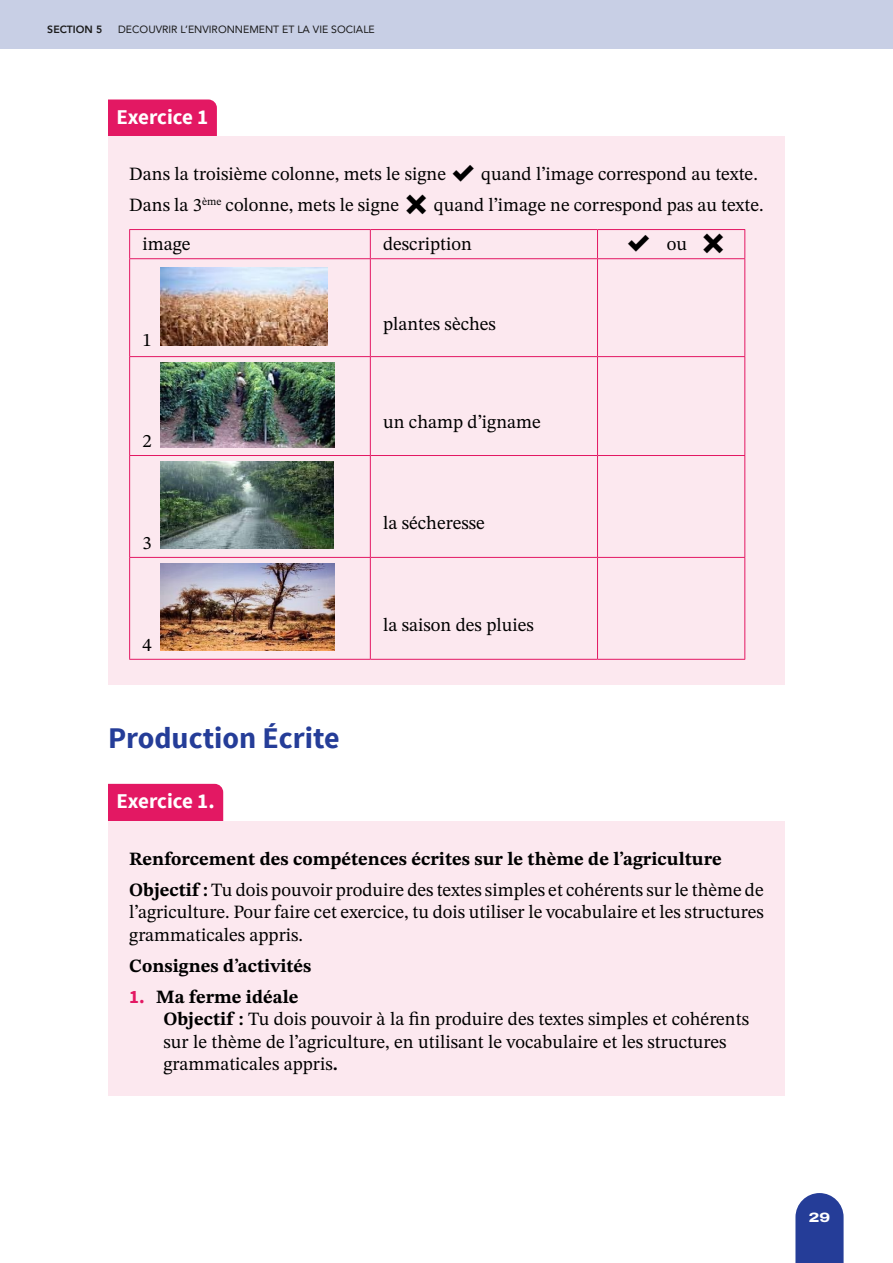
<style>
.page{position:relative;width:893px;height:1263px;background:#fff}
.page>*{position:absolute;margin:0;border:0;box-sizing:border-box;transform-origin:0 0}
.Heading_2{font:700 30px "Source Sans Pro";color:#253d98}
.Activity{font:700 21px "Source Sans Pro";color:#fff}
.Activity_Body{font:18.75px/22.5px "STIX Two Text";color:#000;text-align:justify}
.Activity_questions_copy{font:18.75px/22.5px "STIX Two Text";color:#000}
.Table_text_content{font:18.75px "STIX Two Text";color:#000}
.Activity_Body-2{font:700 18.75px "STIX Two Text";color:#000}
.Activity_Questions_2{font:700 18.75px "STIX Two Text";color:#000}
.t1{font:800 13.5px "Archivo Expanded";color:#fff}
.t2{font:10.5px "Avenir";color:#1a1a1a}
.t3{font:800 10.5px "Avenir";color:#1a1a1a}
.s1{font-weight:700}
.s2{font-family:"Source Sans Pro";color:#e31863}
</style>
<div class="page">
<div style="left:0;top:0;width:893px;height:49px;background:#c8cfe5"></div>
<svg style="left:795px;top:1193px;width:49px;height:70px;background:#394ea1"></svg>
<div style="left:108px;top:99px;width:109px;height:38px;background:#e31863"></div>
<div style="left:108px;top:137px;width:677px;height:69px;background:#fce8ef"></div>
<div style="left:108px;top:199px;width:677px;height:486px;background:#fce8ef"></div>
<div style="left:108px;top:784px;width:115px;height:37px;background:#e31863"></div>
<div style="left:108px;top:821px;width:677px;height:69px;background:#fce8ef"></div>
<div style="left:108px;top:852px;width:677px;height:114px;background:#fce8ef"></div>
<div style="left:108px;top:928px;width:677px;height:69px;background:#fce8ef"></div>
<div style="left:108px;top:994px;width:677px;height:102px;background:#fce8ef"></div>
<hr style="left:129px;top:229px;width:241px;height:1px;background:#e31863">
<svg style="left:129px;top:230px;width:1px;height:28px"></svg>
<hr style="left:370px;top:229px;width:227px;height:1px;background:#e31863">
<svg style="left:370px;top:230px;width:1px;height:28px"></svg>
<hr style="left:597px;top:229px;width:148px;height:1px;background:#e31863">
<svg style="left:597px;top:230px;width:1px;height:28px"></svg>
<svg style="left:744px;top:230px;width:1px;height:28px"></svg>
<hr style="left:129px;top:258px;width:241px;height:1px;background:#e31863">
<hr style="left:129px;top:259px;width:1px;height:97px;background:#e31863">
<hr style="left:370px;top:258px;width:227px;height:1px;background:#e31863">
<hr style="left:370px;top:259px;width:1px;height:97px;background:#e31863">
<hr style="left:597px;top:258px;width:148px;height:1px;background:#e31863">
<hr style="left:597px;top:259px;width:1px;height:97px;background:#e31863">
<hr style="left:744px;top:259px;width:1px;height:97px;background:#e31863">
<hr style="left:129px;top:356px;width:241px;height:1px;background:#e31863">
<hr style="left:129px;top:357px;width:1px;height:98px;background:#e31863">
<hr style="left:370px;top:356px;width:227px;height:1px;background:#e31863">
<hr style="left:370px;top:357px;width:1px;height:98px;background:#e31863">
<hr style="left:597px;top:356px;width:148px;height:1px;background:#e31863">
<hr style="left:597px;top:357px;width:1px;height:98px;background:#e31863">
<hr style="left:744px;top:357px;width:1px;height:98px;background:#e31863">
<hr style="left:129px;top:455px;width:241px;height:1px;background:#e31863">
<hr style="left:129px;top:456px;width:1px;height:101px;background:#e31863">
<hr style="left:370px;top:455px;width:227px;height:1px;background:#e31863">
<hr style="left:370px;top:456px;width:1px;height:101px;background:#e31863">
<hr style="left:597px;top:455px;width:148px;height:1px;background:#e31863">
<hr style="left:597px;top:456px;width:1px;height:101px;background:#e31863">
<hr style="left:744px;top:456px;width:1px;height:101px;background:#e31863">
<hr style="left:129px;top:557px;width:241px;height:1px;background:#e31863">
<hr style="left:129px;top:558px;width:1px;height:101px;background:#e31863">
<hr style="left:370px;top:557px;width:227px;height:1px;background:#e31863">
<hr style="left:370px;top:558px;width:1px;height:101px;background:#e31863">
<hr style="left:597px;top:557px;width:148px;height:1px;background:#e31863">
<hr style="left:597px;top:558px;width:1px;height:101px;background:#e31863">
<hr style="left:744px;top:558px;width:1px;height:101px;background:#e31863">
<hr style="left:129px;top:659px;width:241px;height:1px;background:#e31863">
<hr style="left:370px;top:659px;width:227px;height:1px;background:#e31863">
<hr style="left:597px;top:659px;width:148px;height:1px;background:#e31863">
<img style="left:160px;top:267px;width:167px;height:79px">
<img style="left:160px;top:363px;width:174px;height:84px">
<img style="left:160px;top:462px;width:174px;height:87px">
<img style="left:160px;top:564px;width:174px;height:87px">
<p class="t3" style="left:47px;top:21px;width:57px">SECTION 5</p>
<p class="t2" style="left:118px;top:21px;width:258px">DECOUVRIR L’ENVIRONNEMENT ET LA VIE SOCIALE</p>
<p class="Activity" style="left:117px;top:103px;width:93px">Exercice 1</p>
<p class="Activity_Body" style="left:129px;top:163px;width:318px">Dans la troisième colonne, mets le signe</p>
<p class="Activity_Body" style="left:481px;top:163px;width:278px">quand l’image correspond au texte.</p>
<p class="Activity_Body" style="left:129px;top:194px;width:271px">Dans la 3<sup>ème</sup> colonne, mets le signe</p>
<p class="Activity_Body" style="left:434px;top:194px;width:331px">quand l’image ne correspond pas au texte.</p>
<p class="Table_text_content" style="left:142px;top:231px;width:50px">image</p>
<p class="Table_text_content" style="left:383px;top:231px;width:90px">description</p>
<p class="Table_text_content" style="left:667px;top:231px;width:22px">ou</p>
<p class="Table_text_content" style="left:142px;top:326px;width:11px">1</p>
<p class="Table_text_content" style="left:142px;top:427px;width:11px">2</p>
<p class="Table_text_content" style="left:142px;top:529px;width:11px">3</p>
<p class="Table_text_content" style="left:142px;top:631px;width:11px">4</p>
<p class="Heading_2" style="left:108px;top:719px;width:233px">Production Écrite</p>
<p class="Activity" style="left:117px;top:788px;width:100px">Exercice 1.</p>
<p class="Table_text_content" style="left:383px;top:310px;width:114px">plantes sèches</p>
<p class="Table_text_content" style="left:383px;top:409px;width:159px">un champ d’igname</p>
<p class="Table_text_content" style="left:383px;top:509px;width:103px">la sécheresse</p>
<p class="Table_text_content" style="left:383px;top:611px;width:152px">la saison des pluies</p>
<p class="Activity_Body-2" style="left:129px;top:845px;width:594px">Renforcement des compétences écrites sur le thème de l’agriculture</p>
<p class="Activity_Body" style="left:129px;top:878px;width:636px"><span class="s1">Objectif :</span> Tu dois pouvoir produire des textes simples et cohérents sur le thème de l’agriculture. Pour faire cet exercice, tu dois utiliser le vocabulaire et les structures grammaticales appris.</p>
<p class="Activity_Body-2" style="left:129px;top:952px;width:184px">Consignes d’activités</p>
<p class="Activity_Questions_2" style="left:129px;top:983px;width:171px"><span class="s2">1.</span> Ma ferme idéale</p>
<p class="Activity_questions_copy" style="left:164px;top:1007px;width:587px"><span class="s1">Objectif :</span> Tu dois pouvoir à la fin produire des textes simples et cohérents sur le thème de l’agriculture, en utilisant le vocabulaire et les structures grammaticales appris<span class="s1">.</span></p>
<p class="t1" style="left:809px;top:1207px;width:23px">29</p>
</div>
